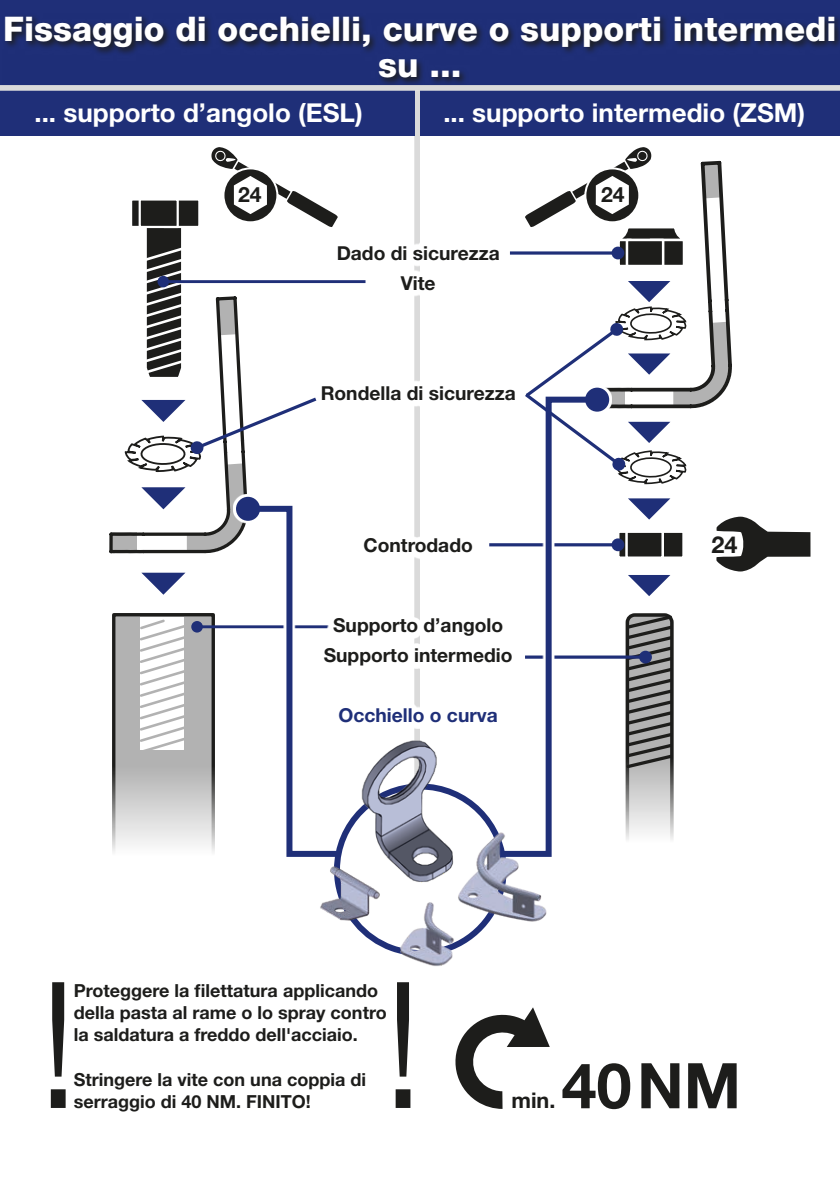
<style>
.page{position:relative;width:840px;height:1191px;background:#fff}
.page>*{position:absolute;margin:0;border:0;box-sizing:border-box;transform-origin:0 0}
.t1{font:300 176px "Helvetica Neue LT Std";color:#1d1d1b}
.t2{font:700 63px "Helvetica Neue LT Std";color:#1d1d1b}
.t3{font:800 34px/36px "Helvetica Neue LT Std";color:#fff;text-align:center}
.t4{font:700 26px "Helvetica Neue LT Std";color:#fff}
.t5{font:700 23.4px "Helvetica Neue LT Std";color:#1d1d1b}
.t6{font:700 21.6px "Helvetica Neue LT Std";color:#1d1d1b}
.t7{font:700 21.2px "Helvetica Neue LT Std";color:#1d1d1b}
.t8{font:700 19.2px/30px "Helvetica Neue LT Std";color:#1d1d1b;text-align:center}
.t9{font:700 19.2px "Helvetica Neue LT Std";color:#1f2f78}
.t10{font:700 18px/22px "Helvetica Neue LT Std";color:#1d1d1b}
</style>
<div class="page">
<svg style="left:627px;top:615px;width:44px;height:236px"></svg>
<div style="left:625px;top:613px;width:48px;height:240px;border:4px solid #1d1d1b;border-radius:7px"></div>
<svg style="left:628px;top:575px;width:42px;height:21px"></svg>
<div style="left:649px;top:531px;width:34px;height:27px;background:#1d1d1b"></div>
<div style="left:648px;top:530px;width:36px;height:29px;border:3px solid #fff"></div>
<div style="left:618px;top:531px;width:12px;height:27px;background:#1d1d1b"></div>
<div style="left:616px;top:530px;width:15px;height:29px;border:3px solid #fff"></div>
<div style="left:626px;top:531px;width:36px;height:27px;background:#1d1d1b"></div>
<div style="left:625px;top:530px;width:38px;height:29px;border:3px solid #fff"></div>
<svg style="left:628px;top:498px;width:42px;height:21px"></svg>
<svg style="left:623px;top:613px;width:51px;height:157px;background:#7c7c7b"></svg>
<div style="left:414px;top:91px;width:6px;height:728px;background:#dadada"></div>
<svg style="left:510px;top:251px;width:11px;height:4px"></svg>
<div style="left:611px;top:538px;width:13px;height:13px;background:#1f2f78;border-radius:50%"></div>
<hr style="left:524px;top:655px;width:121px;height:3px;background:#1f2f78">
<svg style="left:638px;top:650px;width:13px;height:13px"></svg>
<div style="left:0;top:0;width:839px;height:85px;background:#1f2f78"></div>
<svg style="left:5px;top:16px;width:834px;height:69px"></svg>
<div style="left:0;top:91px;width:414px;height:45px;background:#1f2f78"></div>
<div style="left:420px;top:91px;width:419px;height:45px;background:#1f2f78"></div>
<div style="left:494px;top:385px;width:117px;height:474px;background:#fff"></div>
<svg style="left:509px;top:491px;width:94px;height:327px"></svg>
<svg style="left:455px;top:1007px;width:94px;height:102px"></svg>
<svg style="left:716px;top:516px;width:94px;height:55px"></svg>
<svg style="left:521px;top:147px;width:211px;height:344px"></svg>
<svg style="left:109px;top:147px;width:400px;height:710px"></svg>
<img style="left:469px;top:818px;width:83px;height:123px">
<img style="left:351px;top:726px;width:121px;height:158px">
<img style="left:313px;top:839px;width:85px;height:107px">
<img style="left:380px;top:876px;width:89px;height:90px">
<div style="left:0;top:85px;width:839px;height:6px;background:#dadada"></div>
<h3 class="t3" style="left:3px;top:11px;width:834px">Fissaggio di occhielli, curve o supporti intermedi su ...</h3>
<h3 class="t4" style="left:34px;top:96px;width:329px">... supporto d’angolo (ESL)</h3>
<h3 class="t4" style="left:443px;top:96px;width:363px">... supporto intermedio (ZSM)</h3>
<p class="t7" style="left:238px;top:181px;width:25px">24</p>
<p class="t7" style="left:600px;top:181px;width:25px">24</p>
<p class="t8" style="left:336px;top:238px;width:164px">Dado di sicurezza<br>Vite</p>
<p class="t8" style="left:320px;top:378px;width:196px">Rondella di sicurezza</p>
<p class="t8" style="left:363px;top:530px;width:111px">Controdado</p>
<p class="t8" style="left:323px;top:610px;width:190px">Supporto d’angolo<br>Supporto intermedio</p>
<p class="t9" style="left:338px;top:703px;width:161px">Occhiello o curva</p>
<p class="t5" style="left:711px;top:530px;width:28px">24</p>
<h1 class="t1" style="left:37px;top:937px;width:44px">!</h1>
<h1 class="t1" style="left:381px;top:937px;width:44px">!</h1>
<p class="t10" style="left:74px;top:978px;width:314px">Proteggere la filettatura applicando della pasta al rame o lo spray contro la saldatura a freddo dell'acciaio.</p>
<p class="t10" style="left:74px;top:1068px;width:293px">Stringere la vite con una coppia di serraggio di 40 NM. FINITO!</p>
<p class="t6" style="left:511px;top:1087px;width:45px">min.</p>
<h2 class="t2" style="left:561px;top:1046px;width:181px">40NM</h2>
</div>
